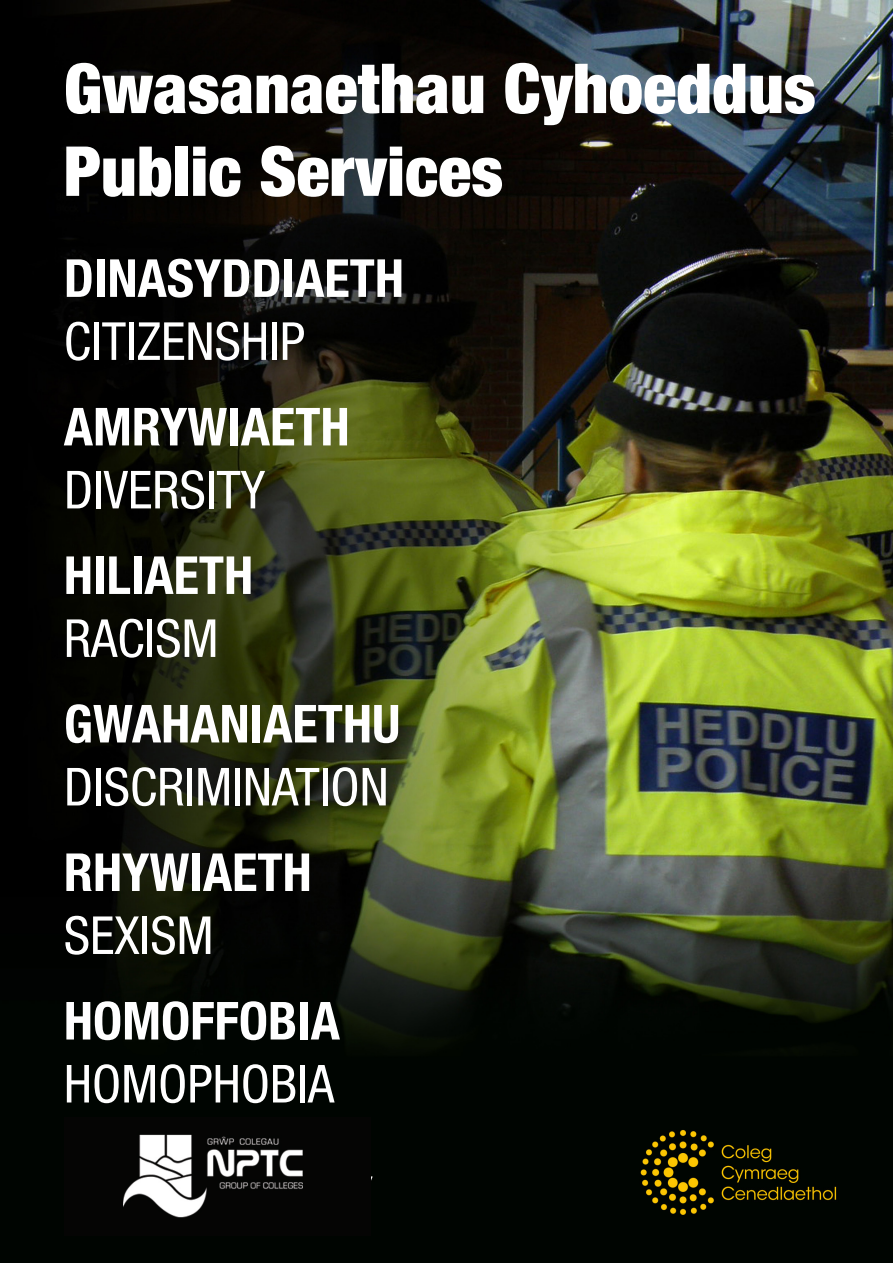
<style>
.page{position:relative;width:893px;height:1263px;background:#fff}
.page>*{position:absolute;margin:0;border:0;box-sizing:border-box;transform-origin:0 0}
.t1{font:900 condensed 69px "Helvetica Neue LT Pro";color:#fff}
.t2{font:700 condensed 52.5px "Helvetica Neue LT Pro";color:#fff}
.t3{font:condensed 52.5px "Helvetica Neue LT Pro";color:#fff}
</style>
<div class="page">
<img style="left:0;top:0;width:893px;height:1263px">
<img style="left:65px;top:1117px;width:305px;height:118px">
<p class="t1" style="left:64px;top:47px;width:754px">Gwasanaethau Cyhoeddus</p>
<p class="t1" style="left:64px;top:130px;width:441px">Public Services</p>
<p class="t2" style="left:64px;top:247px;width:342px">DINASYDDIAETH</p>
<p class="t3" style="left:64px;top:310px;width:243px">CITIZENSHIP</p>
<p class="t2" style="left:64px;top:395px;width:287px">AMRYWIAETH</p>
<p class="t3" style="left:64px;top:459px;width:203px">DIVERSITY</p>
<p class="t2" style="left:64px;top:544px;width:191px">HILIAETH</p>
<p class="t3" style="left:64px;top:607px;width:156px">RACISM</p>
<p class="t2" style="left:64px;top:692px;width:338px">GWAHANIAETHU</p>
<p class="t3" style="left:64px;top:756px;width:326px">DISCRIMINATION</p>
<p class="t2" style="left:64px;top:841px;width:249px">RHYWIAETH</p>
<p class="t3" style="left:64px;top:904px;width:151px">SEXISM</p>
<p class="t2" style="left:64px;top:989px;width:278px">HOMOFFOBIA</p>
<p class="t3" style="left:64px;top:1053px;width:272px">HOMOPHOBIA</p>
</div>
